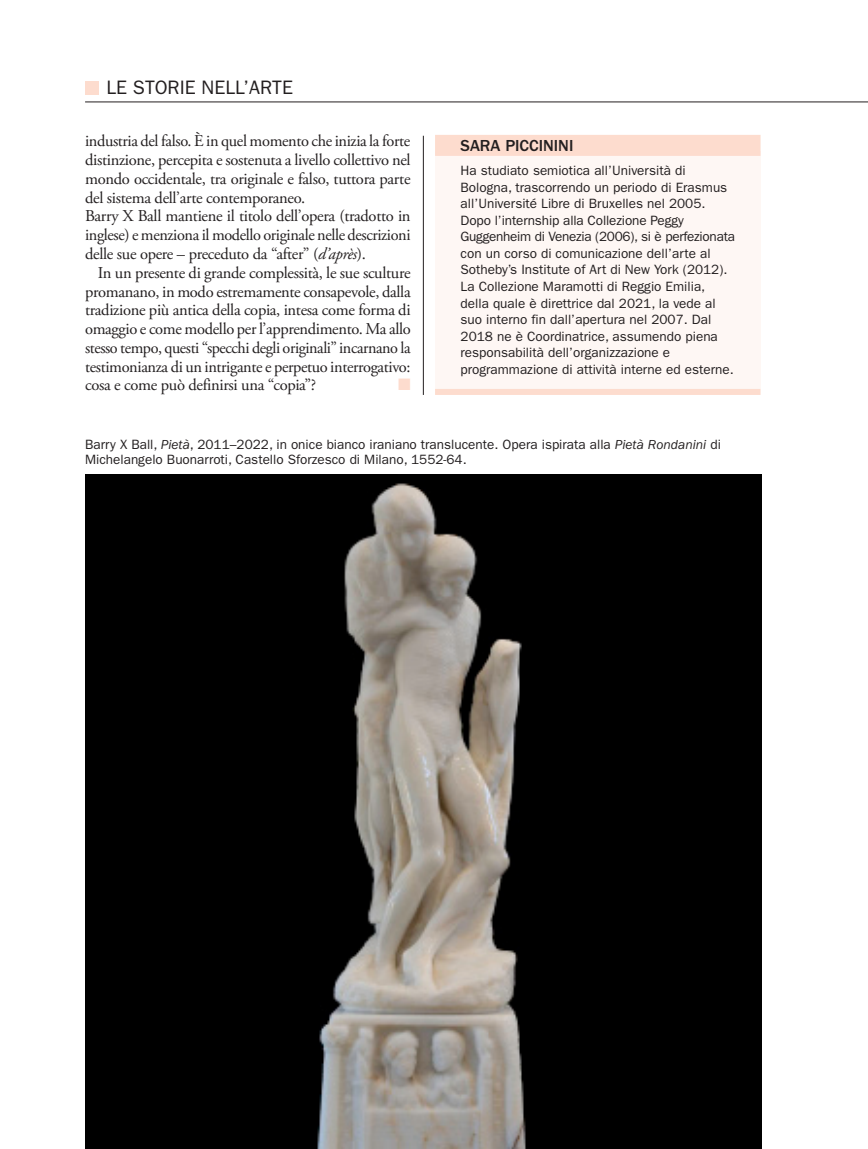
<style>
.page{position:relative;width:868px;height:1149px;background:#fff}
.page>*{position:absolute;margin:0;border:0;box-sizing:border-box;transform-origin:0 0}
.t1{font:19.5px "ITC Franklin Gothic Std";color:#231f20}
.TESTO_c11_con_rientr{font:16.5px/18.8px "Adobe Garamond Pro";letter-spacing:-.02em;color:#231f20;text-align:justify}
.TESTO_Con_capoletter{font:16.5px/18.8px "Adobe Garamond Pro";letter-spacing:-.02em;color:#231f20;text-align:justify}
.t2{font:500 16.5px "ITC Franklin Gothic Std";color:#231f20}
.TESTO_c11_con_rientr-2{font:16.5px "Zapf Dingbats Std";color:#fddcce}
.BOX_53_Testo{font:13.5px/16.5px "ITC Franklin Gothic Std";color:#231f20}
.DIDA_c9{font:13.5px/15px "ITC Franklin Gothic Std";color:#231f20}
.s1{font-style:italic}
</style>
<div class="page">
<div style="left:85px;top:81px;width:13px;height:13px;background:#fddcce"></div>
<hr style="left:85px;top:102px;width:782px;height:1px;background:#231f20">
<hr style="left:423px;top:136px;width:1px;height:259px;background:#231f20">
<img style="left:85px;top:474px;width:676px;height:674px">
<div style="left:435px;top:152px;width:325px;height:237px;background:#fef7f4"></div>
<div style="left:435px;top:135px;width:325px;height:21px;background:#fddcce"></div>
<div style="left:435px;top:389px;width:325px;height:6px;background:#fddcce"></div>
<p class="t1" style="left:106px;top:77px;width:188px">LE STORIE NELL’ARTE</p>
<p class="TESTO_c11_con_rientr" style="left:85px;top:132px;width:327px">industria del falso. È in quel momento che inizia la forte distinzione, percepita e sostenuta a livello collettivo nel mondo occidentale, tra originale e falso, tuttora parte del sistema dell’arte contemporaneo.</p>
<p class="TESTO_Con_capoletter" style="left:85px;top:207px;width:327px">Barry X Ball mantiene il titolo dell’opera (tradotto in inglese) e menziona il modello originale nelle descrizioni delle sue opere – preceduto da “after” (<span class="s1">d’après</span>).</p>
<p class="TESTO_c11_con_rientr" style="left:85px;top:264px;width:327px;text-indent:13px">In un presente di grande complessità, le sue sculture promanano, in modo estremamente consapevole, dalla tradizione più antica della copia, intesa come forma di omaggio e come modello per l’apprendimento. Ma allo stesso tempo, questi “specchi degli originali” incarnano la testimonianza di un intrigante e perpetuo interrogativo: cosa e come può definirsi una “copia”?</p>
<p class="TESTO_c11_con_rientr-2" style="left:398px;top:377px;width:14px">■</p>
<p class="t2" style="left:460px;top:136px;width:114px">SARA PICCININI</p>
<p class="BOX_53_Testo" style="left:460px;top:163px;width:268px">Ha studiato semiotica all’Università di<br>Bologna, trascorrendo un periodo di Erasmus all’Université Libre di Bruxelles nel 2005.</p>
<p class="BOX_53_Testo" style="left:460px;top:212px;width:276px">Dopo l’internship alla Collezione Peggy Guggenheim di Venezia (2006), si è perfezionata con un corso di comunicazione dell’arte al Sotheby’s Institute of Art di New York (2012).<br>La Collezione Maramotti di Reggio Emilia, della quale è direttrice dal 2021, la vede al suo interno fin dall’apertura nel 2007. Dal 2018 ne è Coordinatrice, assumendo piena responsabilità dell’organizzazione e programmazione di attività interne ed esterne.</p>
<p class="DIDA_c9" style="left:85px;top:436px;width:637px">Barry X Ball, <span class="s1">Pietà</span>, 2011–2022, in onice bianco iraniano translucente. Opera ispirata alla <span class="s1">Pietà Rondanini</span> di<br>Michelangelo Buonarroti, Castello Sforzesco di Milano, 1552-64.</p>
</div>
